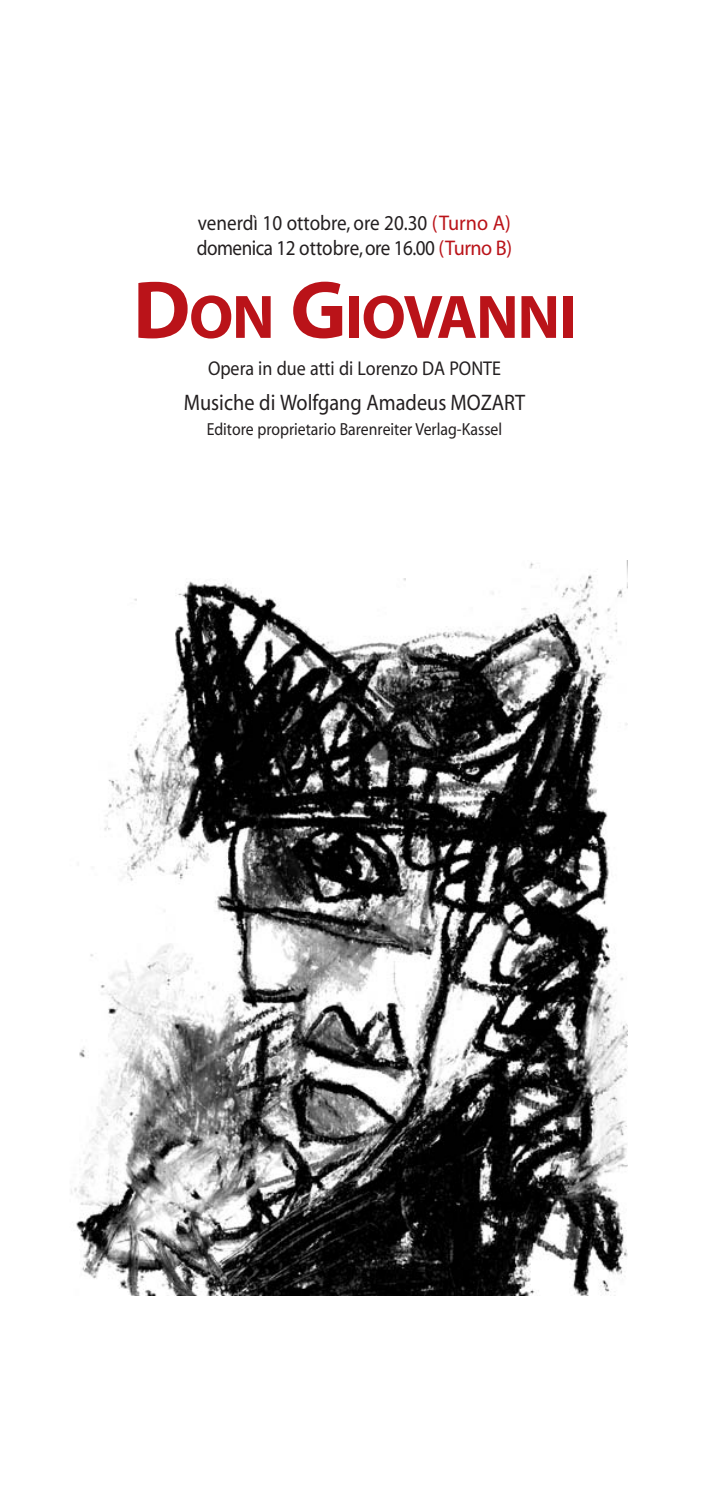
<style>
.page{position:relative;width:709px;height:1489px;background:#fff}
.page>*{position:absolute;margin:0;border:0;box-sizing:border-box;transform-origin:0 0}
.t1{font:700 62px "Myriad";letter-spacing:-.02em;color:#ba1319}
.t2{font:22.5px "Myriad";color:#231f20;scale:.9 1}
.t3{font:21.25px/25px "Myriad";letter-spacing:-.005em;color:#231f20;scale:.9 1}
.t4{font:20px "Myriad";color:#231f20;scale:.9 1}
.t5{font:17.5px "Myriad";color:#231f20;scale:.9 1}
.s1{color:#ba1319}
.s2{font-size:82.5px}
</style>
<div class="page">
<img style="left:71px;top:560px;width:557px;height:735px">
<p class="t3" style="left:197px;top:212px;width:352px">venerdì 10 ottobre, ore 20.30 <span class="s1">(Turno A) </span>domenica 12 ottobre, ore 16.00 <span class="s1">(Turno B)</span></p>
<h1 class="t1" style="left:133px;top:294px;width:445px"><span class="s2">D</span>ON <span class="s2">G</span>IOVANNI</h1>
<p class="t4" style="left:208px;top:361px;width:327px">Opera in due atti di Lorenzo DA PONTE</p>
<p class="t2" style="left:184px;top:394px;width:381px">Musiche di Wolfgang Amadeus MOZART</p>
<p class="t5" style="left:207px;top:423px;width:330px">Editore proprietario Barenreiter Verlag-Kassel</p>
</div>
